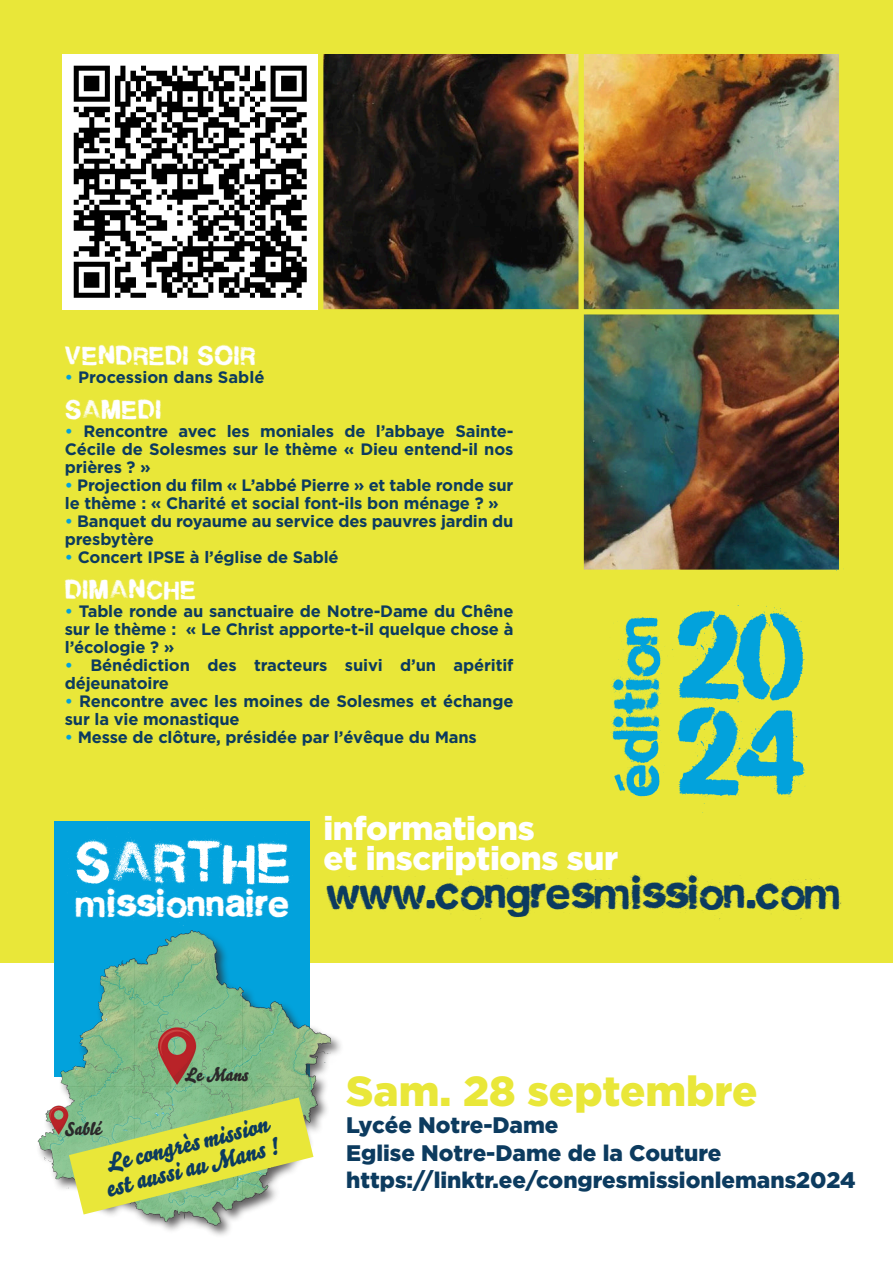
<style>
.page{position:relative;width:893px;height:1263px;background:#fff}
.page>*{position:absolute;margin:0;border:0;box-sizing:border-box;transform-origin:0 0}
.t1{font:64.5px "cityburn";letter-spacing:.03em;color:#fff}
.t2{font:48px "cityburn";letter-spacing:.02em;color:#0c3b5f}
.t3{font:900 42px "Gotham";color:#e9e739}
.t4{font:40.5px "cityburn";letter-spacing:.03em;color:#fff}
.t5{font:900 33px/30px "Gotham";letter-spacing:-.01em;color:#fff}
.t6{font:30px "cityburn";letter-spacing:.03em;color:#fff}
.t7{font:24px/24px "Bello Script";color:#0c3b5f}
.t8{font:900 22.5px/27px "Gotham";color:#0c3b5f}
.t9{font:18px "Bello Pro";color:#2b292a}
.t10{font:700 16.5px/18px "Gotham";letter-spacing:-.01em;color:#0c3b5f}
.s1{color:#02a2dc}
</style>
<div class="page">
<div style="left:0;top:0;width:893px;height:962px;background:#e9e739"></div>
<img style="left:323px;top:54px;width:516px;height:516px">
<svg style="left:610px;top:569px;width:229px;height:235px"></svg>
<div style="left:55px;top:822px;width:255px;height:255px;background:#02a2dc"></div>
<div style="left:36px;top:929px;width:308px;height:309px;background:#2b292a;opacity:.75"></div>
<img style="left:34px;top:930px;width:297px;height:301px">
<svg style="left:69px;top:1097px;width:244px;height:117px;background:#c3d66d"></svg>
<img style="left:63px;top:54px;width:255px;height:255px">
<h3 class="t6" style="left:65px;top:337px;width:192px">VENDREDI SOIR</h3>
<p class="t10" style="left:65px;top:368px;width:201px"><span class="s1">•</span> Procession dans Sablé</p>
<h3 class="t6" style="left:65px;top:391px;width:109px">SAMEDI</h3>
<p class="t10" style="left:65px;top:422px;width:450px;text-align:justify"><span class="s1">•</span> Rencontre avec les moniales de l’abbaye Sainte-Cécile de Solesmes sur le thème « Dieu entend-il nos prières ? »</p>
<p class="t10" style="left:65px;top:476px;width:450px"><span class="s1">•</span> Projection du film « L’abbé Pierre » et table ronde sur le thème : « Charité et social font-ils bon ménage ? »</p>
<p class="t10" style="left:65px;top:512px;width:450px"><span class="s1">•</span> Banquet du royaume au service des pauvres jardin du presbytère</p>
<p class="t10" style="left:65px;top:548px;width:275px"><span class="s1">•</span> Concert IPSE à l’église de Sablé</p>
<h3 class="t6" style="left:65px;top:571px;width:132px">DIMANCHE</h3>
<p class="t10" style="left:65px;top:602px;width:450px;text-align:justify"><span class="s1">•</span> Table ronde au sanctuaire de Notre-Dame du Chêne sur le thème : « Le Christ apporte-t-il quelque chose à l’écologie ? »</p>
<p class="t10" style="left:65px;top:656px;width:450px"><span class="s1">•</span> Bénédiction des tracteurs suivi d’un apéritif déjeunatoire</p>
<p class="t10" style="left:65px;top:692px;width:450px"><span class="s1">•</span> Rencontre avec les moines de Solesmes et échange sur la vie monastique</p>
<p class="t10" style="left:65px;top:728px;width:413px"><span class="s1">•</span> Messe de clôture, présidée par l’évêque du Mans</p>
<h1 class="t1" style="left:74px;top:822px;width:217px">SARTHE</h1>
<h3 class="t4" style="left:75px;top:879px;width:215px">missionnaire</h3>
<h3 class="t5" style="left:323px;top:814px;width:296px">informations<br>et inscriptions sur</h3>
<h2 class="t2" style="left:326px;top:865px;width:516px">www.congresmission.com</h2>
<p class="t9" style="left:185px;top:1067px;width:65px">Le Mans</p>
<h3 class="t7" style="left:98px;top:1155px;width:180px;rotate:-14deg">Le congrès mission est aussi au Mans !</h3>
<p class="t9" style="left:65px;top:1120px;width:38px">Sablé</p>
<h3 class="t3" style="left:346px;top:1073px;width:413px">Sam. 28 septembre</h3>
<h3 class="t8" style="left:346px;top:1113px;width:511px">Lycée Notre-Dame<br>Eglise Notre-Dame de la Couture https://linktr.ee/congresmissionlemans2024</h3>
</div>
